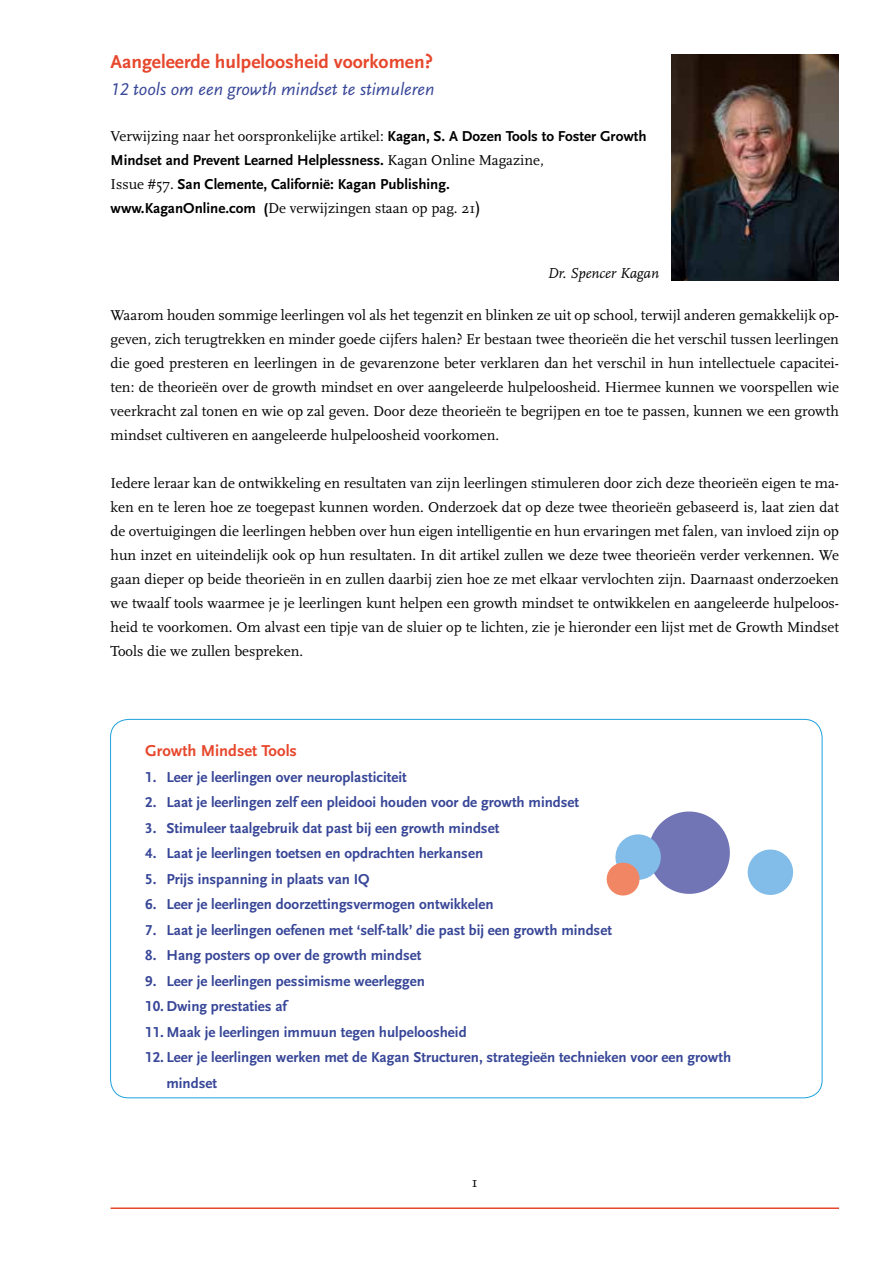
<style>
.page{position:relative;width:893px;height:1263px;background:#fff}
.page>*{position:absolute;margin:0;border:0;box-sizing:border-box;transform-origin:0 0}
.t1{font:700 19.5px "Scala Sans LF";color:#e7472c}
.t2{font:italic 18px "Scala Sans LF";color:#374697}
.t3{font:700 16.5px "Scala Sans LF";color:#e7472c}
.t4{font:15px/24px "Scala";color:#000;text-align:justify}
.t5{font:700 15px/25.5px "Scala Sans LF";color:#374697}
.t6{font:700 15px/24px "Scala Sans LF";color:#000}
.t7{font:italic 15px "Scala";color:#000}
.t8{font:15px "Scala Caps";color:#000}
.s1{font-family:"Scala Sans LF";font-weight:700}
.s2{font-family:"Scala";font-weight:400}
.s3{font-size:18px}
</style>
<div class="page">
<hr style="left:111px;top:1207px;width:728px;height:2px;background:#e7472c">
<svg style="left:747px;top:849px;width:47px;height:46px"></svg>
<svg style="left:606px;top:811px;width:124px;height:85px"></svg>
<img style="left:672px;top:54px;width:167px;height:227px">
<h1 class="t1" style="left:111px;top:51px;width:324px">Aangeleerde hulpeloosheid voorkomen?</h1>
<p class="t2" style="left:111px;top:80px;width:325px">12 tools om een growth mindset te stimuleren</p>
<p class="t4" style="left:111px;top:124px;width:538px">Verwijzing naar het oorspronkelijke artikel: <span class="s1">Kagan, S. A Dozen Tools to Foster Growth</span></p>
<p class="t6" style="left:111px;top:148px;width:435px">Mindset and Prevent Learned Helplessness. <span class="s2">Kagan Online Magazine,<br>Issue #57.</span> San Clemente, Californië: Kagan Publishing.</p>
<p class="t4" style="left:111px;top:196px;width:372px"><span class="s1">www.KaganOnline.com (</span>De verwijzingen staan op pag. 21<span class="s3">)</span></p>
<p class="t7" style="left:547px;top:265px;width:113px">Dr. Spencer Kagan</p>
<p class="t4" style="left:111px;top:303px;width:730px">Waarom houden sommige leerlingen vol als het tegenzit en blinken ze uit op school, terwijl anderen gemakkelijk op&shy;geven, zich terugtrekken en minder goede cijfers halen? Er bestaan twee theorieën die het verschil tussen leerlingen die goed presteren en leerlingen in de gevarenzone beter verklaren dan het verschil in hun intellectuele capacitei&shy;ten: de theorieën over de growth mindset en over aangeleerde hulpeloosheid. Hiermee kunnen we voorspellen wie veerkracht zal tonen en wie op zal geven. Door deze theorieën te begrijpen en toe te passen, kunnen we een growth mindset cultiveren en aangeleerde hulpeloosheid voorkomen.</p>
<p class="t4" style="left:111px;top:471px;width:730px">Iedere leraar kan de ontwikkeling en resultaten van zijn leerlingen stimuleren door zich deze theorieën eigen te ma&shy;ken en te leren hoe ze toegepast kunnen worden. Onderzoek dat op deze twee theorieën gebaseerd is, laat zien dat de overtuigingen die leerlingen hebben over hun eigen intelligentie en hun ervaringen met falen, van invloed zijn op hun inzet en uiteindelijk ook op hun resultaten. In dit artikel zullen we deze twee theorieën verder verkennen. We gaan dieper op beide theorieën in en zullen daarbij zien hoe ze met elkaar vervlochten zijn. Daarnaast onderzoeken we twaalf tools waarmee je je leerlingen kunt helpen een growth mindset te ontwikkelen en aangeleerde hulpeloos&shy;heid te voorkomen. Om alvast een tipje van de sluier op te lichten, zie je hieronder een lijst met de Growth Mindset Tools die we zullen bespreken.</p>
<p class="t3" style="left:145px;top:742px;width:153px">Growth Mindset Tools</p>
<p class="t5" style="left:145px;top:764px;width:263px">1. Leer je leerlingen over neuroplasticiteit</p>
<p class="t5" style="left:145px;top:790px;width:436px">2. Laat je leerlingen zelf een pleidooi houden voor de growth mindset</p>
<p class="t5" style="left:145px;top:815px;width:356px">3. Stimuleer taalgebruik dat past bij een growth mindset</p>
<p class="t5" style="left:145px;top:841px;width:339px">4. Laat je leerlingen toetsen en opdrachten herkansen</p>
<p class="t5" style="left:145px;top:866px;width:226px">5. Prijs inspanning in plaats van IQ</p>
<p class="t5" style="left:145px;top:892px;width:350px">6. Leer je leerlingen doorzettingsvermogen ontwikkelen</p>
<p class="t5" style="left:145px;top:917px;width:468px">7. Laat je leerlingen oefenen met ‘self-talk’ die past bij een growth mindset</p>
<p class="t5" style="left:145px;top:943px;width:278px">8. Hang posters op over de growth mindset</p>
<p class="t5" style="left:145px;top:968px;width:281px">9. Leer je leerlingen pessimisme weerleggen</p>
<p class="t5" style="left:145px;top:994px;width:143px">10. Dwing prestaties af</p>
<p class="t5" style="left:145px;top:1019px;width:323px">11. Maak je leerlingen immuun tegen hulpeloosheid</p>
<p class="t5" style="left:166px;top:1045px;width:566px;text-indent:-21px">12. Leer je leerlingen werken met de Kagan Structuren, strategieën technieken voor een growth mindset</p>
<p class="t8" style="left:472px;top:1174px;width:7px">1</p>
</div>
